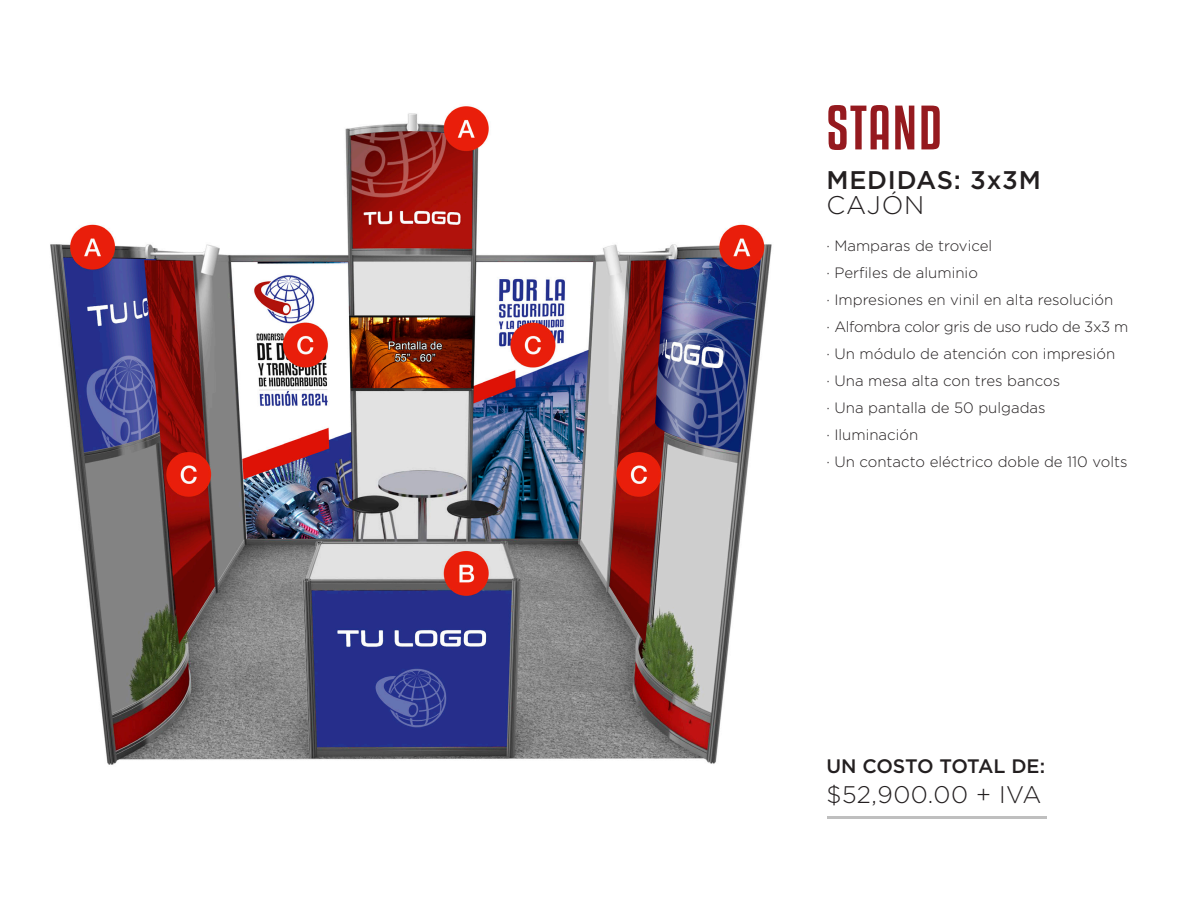
<style>
.page{position:relative;width:1188px;height:918px;background:#fff}
.page>*{position:absolute;margin:0;border:0;box-sizing:border-box;transform-origin:0 0}
.t1{font:55.5px "Kenyan Coffee Rg";letter-spacing:.03em;color:#951a1f}
.t2{font:500 25.5px "Gotham";letter-spacing:.03em;color:#231f20}
.t3{font:300 25.5px "Gotham";letter-spacing:.03em;color:#231f20}
.t4{font:300 24px "Gotham";letter-spacing:.02em;color:#231f20}
.t5{font:500 19.5px "Gotham";letter-spacing:-.015em;color:#231f20}
.t6{font:300 15px "Gotham";color:#231f20}
.t7{font:300 15px "Gotham";letter-spacing:-.025em;color:#231f20}
</style>
<div class="page">
<hr style="left:828px;top:816px;width:219px;height:3px;background:#bfbfbf">
<img style="left:50px;top:106px;width:722px;height:659px">
<p class="t1" style="left:826px;top:90px;width:117px">STAND</p>
<p class="t2" style="left:826px;top:163px;width:216px">MEDIDAS: 3x3M</p>
<p class="t3" style="left:826px;top:189px;width:99px">CAJÓN</p>
<p class="t6" style="left:826px;top:236px;width:167px">· Mamparas de trovicel</p>
<p class="t6" style="left:826px;top:263px;width:153px">· Perfiles de aluminio</p>
<p class="t6" style="left:826px;top:290px;width:288px">· Impresiones en vinil en alta resolución</p>
<p class="t7" style="left:826px;top:317px;width:303px">· Alfombra color gris de uso rudo de 3x3 m</p>
<p class="t6" style="left:826px;top:344px;width:290px">· Un módulo de atención con impresión</p>
<p class="t6" style="left:826px;top:371px;width:235px">· Una mesa alta con tres bancos</p>
<p class="t6" style="left:826px;top:398px;width:221px">· Una pantalla de 50 pulgadas</p>
<p class="t6" style="left:826px;top:425px;width:93px">· Iluminación</p>
<p class="t6" style="left:826px;top:452px;width:303px">· Un contacto eléctrico doble de 110 volts</p>
<p class="t5" style="left:826px;top:753px;width:220px">UN COSTO TOTAL DE:</p>
<p class="t4" style="left:826px;top:779px;width:216px">$52,900.00 + IVA</p>
</div>
